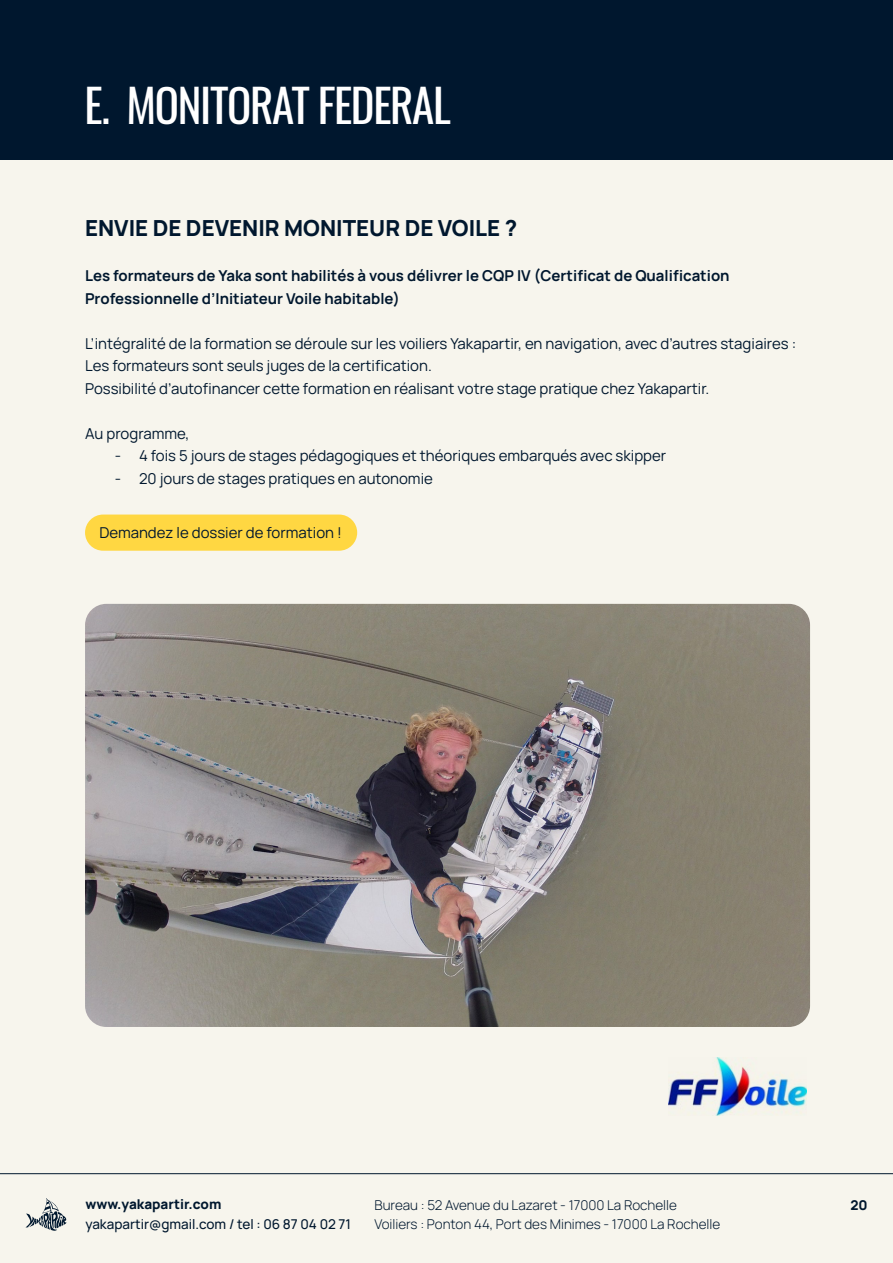
<style>
.page{position:relative;width:893px;height:1263px;background:#f7f5ed}
.page>*{position:absolute;margin:0;border:0;box-sizing:border-box;transform-origin:0 0}
.t1{font:45px "Oswald";letter-spacing:-.03em;color:#fff}
.t2{font:800 22.2px "Manrope";color:#00172e}
.t3{font:15px/22.5px "Manrope";color:#00172e}
.t4{font:700 15px/22.5px "Manrope";color:#00172e}
.t5{font:300 13.5px/19.5px "Manrope";color:#00172e}
.t6{font:500 13.5px "Manrope";color:#00172e}
.t7{font:800 13.5px "Manrope";color:#00172e}
.s1{font-style:inherit}
</style>
<div class="page">
<svg style="left:0;top:1173px;width:893px;height:55px"></svg>
<svg style="left:26px;top:1198px;width:41px;height:33px"></svg>
<div style="left:0;top:0;width:893px;height:159px;background:#00172e"></div>
<div style="left:85px;top:514px;width:272px;height:37px;background:#ffd742;border-radius:18px"></div>
<img style="left:668px;top:1058px;width:139px;height:57px">
<img style="left:85px;top:604px;width:725px;height:423px">
<p class="t1" style="left:85px;top:66px;width:368px"><span class="s1">E.</span> MONITORAT FEDERAL</p>
<p class="t2" style="left:85px;top:213px;width:434px">ENVIE DE DEVENIR MONITEUR DE VOILE ?</p>
<p class="t4" style="left:85px;top:264px;width:646px">Les formateurs de Yaka sont habilités à vous délivrer le CQP IV (Certificat de Qualification<br>Professionnelle d’Initiateur Voile habitable)</p>
<p class="t3" style="left:85px;top:331px;width:713px">L’intégralité de la formation se déroule sur les voiliers Yakapartir, en navigation, avec d’autres stagiaires :<br>Les formateurs sont seuls juges de la certification.</p>
<p class="t3" style="left:85px;top:376px;width:626px">Possibilité d’autofinancer cette formation en réalisant votre stage pratique chez Yakapartir.</p>
<p class="t3" style="left:85px;top:421px;width:106px">Au programme,</p>
<p class="t3" style="left:115px;top:444px;width:553px">- 4 fois 5 jours de stages pédagogiques et théoriques embarqués avec skipper</p>
<p class="t3" style="left:115px;top:466px;width:320px">- 20 jours de stages pratiques en autonomie</p>
<p class="t3" style="left:99px;top:521px;width:244px">Demandez le dossier de formation !</p>
<p class="t7" style="left:85px;top:1195px;width:137px">www.yakapartir.com</p>
<p class="t6" style="left:85px;top:1214px;width:267px">yakapartir@gmail.com / tel : 06 87 04 02 71</p>
<p class="t5" style="left:374px;top:1194px;width:347px">Bureau : 52 Avenue du Lazaret - 17000 La Rochelle<br>Voiliers : Ponton 44, Port des Minimes - 17000 La Rochelle</p>
<p class="t7" style="left:850px;top:1196px;width:19px">20</p>
</div>
